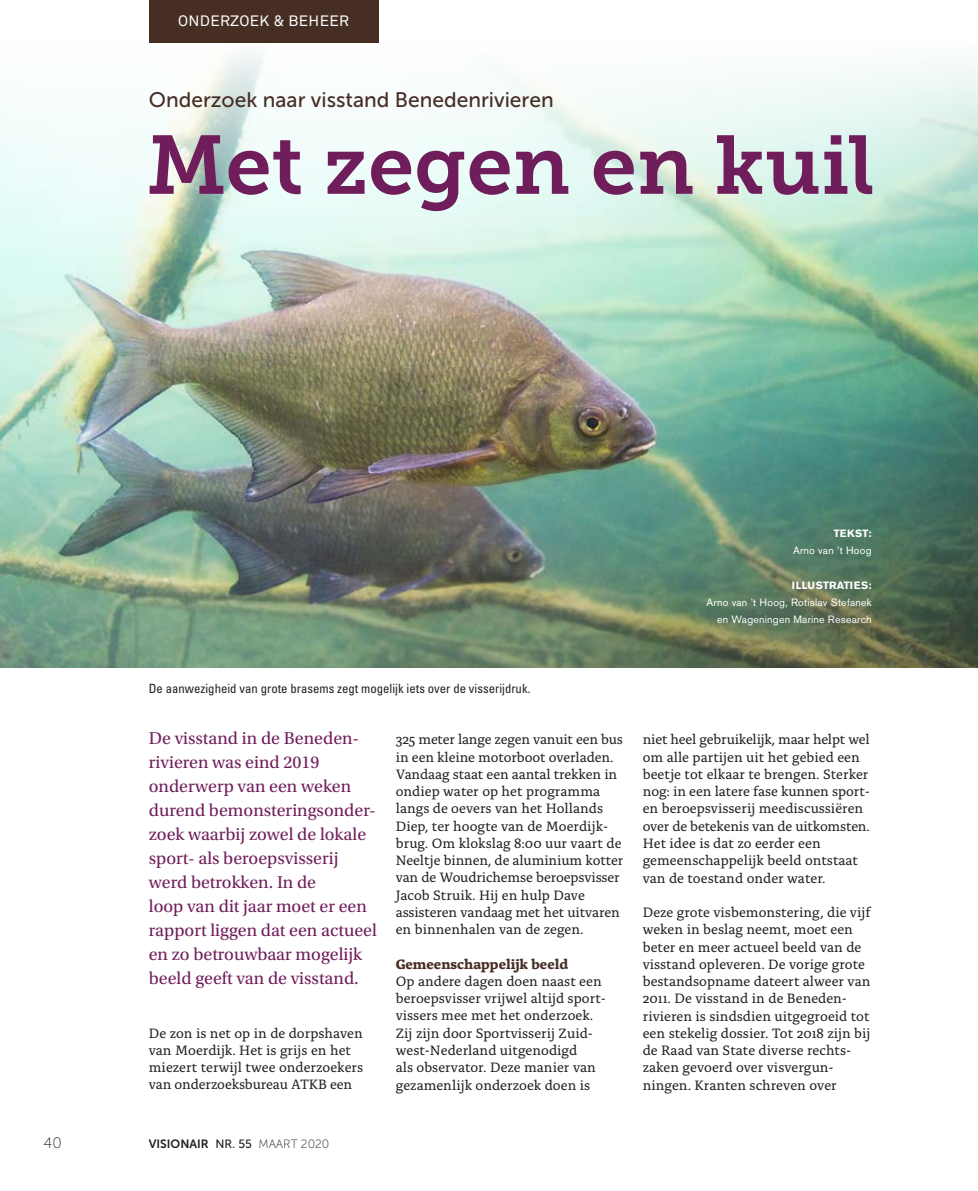
<style>
.page{position:relative;width:978px;height:1191px;background:#fff}
.page>*{position:absolute;margin:0;border:0;box-sizing:border-box;transform-origin:0 0}
.t1{font:82.5px "Museo Slab 700";color:#701e5b}
.t2{font:21px "Museo Sans 500";color:#472e25}
.t3{font:18px/24px "Utopia Std";color:#701e5b}
.t4{font:15px "Akkurat";letter-spacing:.02em;color:#fff}
.t5{font:15px "Museo Sans 100";color:#231f20}
.t6{font:14.25px/17.2px "Alda OTCEV";color:#231f20}
.t7{font:700 14.25px "Alda OTCEV";color:#472e25}
.t8{font:condensed 12.75px "Univers LT Std";color:#231f20}
.t9{font:12px "Museo Sans 700";color:#231f20}
.t10{font:10.5px/17.2px "Akzidenz Grotesk BE";letter-spacing:.02em;color:#fff;text-align:right}
.t11{font:700 10.5px "Akzidenz Grotesk BE";letter-spacing:.02em;color:#fff}
.s1{font-family:"Museo Sans 500"}
.s2{font-family:"Museo Sans 100"}
</style>
<div class="page">
<div style="left:149px;top:0;width:229px;height:43px;background:#472e25"></div>
<img style="left:0;top:53px;width:978px;height:615px">
<p class="t4" style="left:178px;top:12px;width:172px">ONDERZOEK &amp; BEHEER</p>
<h2 class="t2" style="left:149px;top:88px;width:406px">Onderzoek naar visstand Benedenrivieren</h2>
<h1 class="t1" style="left:146px;top:118px;width:730px">Met zegen en kuil</h1>
<p class="t11" style="left:834px;top:527px;width:40px">TEKST:</p>
<p class="t10" style="left:793px;top:542px;width:80px">Arno van ’t Hoog</p>
<p class="t11" style="left:792px;top:579px;width:81px">ILLUSTRATIES:</p>
<p class="t10" style="left:707px;top:594px;width:167px">Arno van ’t Hoog, Rotislav Stefanek en Wageningen Marine Research</p>
<p class="t8" style="left:149px;top:680px;width:383px">De aanwezigheid van grote brasems zegt mogelijk iets over de visserijdruk.</p>
<p class="t3" style="left:149px;top:726px;width:230px">De visstand in de Beneden&shy;rivieren was eind 2019 onderwerp van een weken durend bemonsteringsonder&shy;zoek waarbij zowel de lokale sport- als beroepsvisserij werd betrokken. In de<br>loop van dit jaar moet er een rapport liggen dat een actueel en zo betrouwbaar mogelijk beeld geeft van de visstand.</p>
<p class="t6" style="left:149px;top:1023px;width:216px">De zon is net op in de dorpshaven van Moerdijk. Het is grijs en het miezert terwijl twee onderzoekers van onderzoeksbureau ATKB een</p>
<p class="t5" style="left:44px;top:1135px;width:20px">40</p>
<p class="t9" style="left:149px;top:1137px;width:182px">VISIONAIR <span class="s1">NR. 55</span> <span class="s2">MAART 2020</span></p>
<p class="t6" style="left:396px;top:730px;width:229px">325 meter lange zegen vanuit een bus in een kleine motorboot overladen.<br>Vandaag staat een aantal trekken in ondiep water op het programma langs de oevers van het Hollands Diep, ter hoogte van de Moerdijk&shy;brug. Om klokslag 8:00 uur vaart de Neeltje binnen, de aluminium kotter van de Woudrichemse beroepsvisser Jacob Struik. Hij en hulp Dave assisteren vandaag met het uitvaren en binnenhalen van de zegen.</p>
<p class="t7" style="left:396px;top:952px;width:174px">Gemeenschappelijk beeld</p>
<p class="t6" style="left:396px;top:971px;width:210px">Op andere dagen doen naast een beroepsvisser vrijwel altijd sport&shy;vissers mee met het onderzoek.<br>Zij zijn door Sportvisserij Zuid&shy;west-Nederland uitgenodigd<br>als observator. Deze manier van gezamenlijk onderzoek doen is</p>
<p class="t6" style="left:643px;top:730px;width:229px">niet heel gebruikelijk, maar helpt wel om alle partijen uit het gebied een beetje tot elkaar te brengen. Sterker nog: in een latere fase kunnen sport&shy;en beroepsvisserij meediscussiëren over de betekenis van de uitkomsten.<br>Het idee is dat zo eerder een gemeenschappelijk beeld ontstaat van de toestand onder water.</p>
<p class="t6" style="left:643px;top:902px;width:229px">Deze grote visbemonstering, die vijf weken in beslag neemt, moet een beter en meer actueel beeld van de visstand opleveren. De vorige grote bestandsopname dateert alweer van 2011. De visstand in de Beneden&shy;rivieren is sindsdien uitgegroeid tot een stekelig dossier. Tot 2018 zijn bij de Raad van State diverse rechts&shy;zaken gevoerd over visvergun&shy;ningen. Kranten schreven over</p>
</div>
